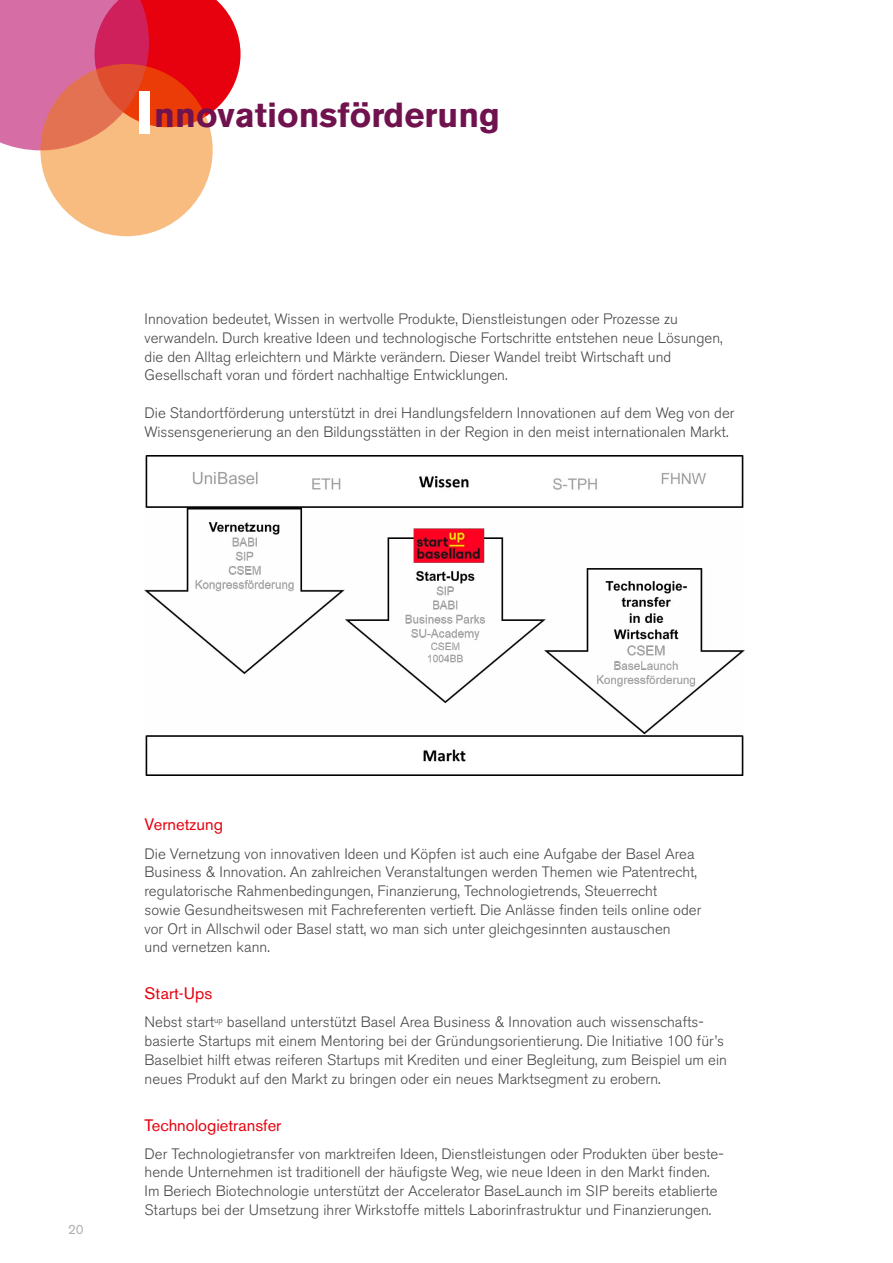
<style>
.page{position:relative;width:893px;height:1263px;background:#fff}
.page>*{position:absolute;margin:0;border:0;box-sizing:border-box;transform-origin:0 0}
.t1{font:700 34.5px "Akzidenz Grotesk BE";color:#70124e}
.t2{font:16.5px "Akzidenz Grotesk BE";color:#e7000e}
.t3{font:300 15px/18.8px "Akzidenz Grotesk BE";color:#474847}
.t4{font:13.5px "Akzidenz Grotesk BE";color:#adafaf}
.s1{font-size:60px;color:#fff}
</style>
<div class="page">
<svg style="left:0;top:0;width:241px;height:150px;background:#de4d73"></svg>
<svg style="left:40px;top:64px;width:173px;height:172px;background:#f19863"></svg>
<img style="left:145px;top:455px;width:599px;height:320px">
<h1 class="t1" style="left:136px;top:95px;width:366px"><span class="s1">I</span>nnovationsförderung</h1>
<p class="t3" style="left:145px;top:310px;width:580px">Innovation bedeutet, Wissen in wertvolle Produkte, Dienstleistungen oder Prozesse zu verwandeln. Durch kreative Ideen und technologische Fortschritte entstehen neue Lösungen, die den Alltag erleichtern und Märkte verändern. Dieser Wandel treibt Wirtschaft und Gesellschaft voran und fördert nachhaltige Entwicklungen.</p>
<p class="t3" style="left:145px;top:404px;width:591px">Die Standortförderung unterstützt in drei Handlungsfeldern Innovationen auf dem Weg von der<br>Wissensgenerierung an den Bildungsstätten in der Region in den meist internationalen Markt.</p>
<p class="t4" style="left:68px;top:1221px;width:17px">20</p>
<p class="t2" style="left:145px;top:815px;width:80px">Vernetzung</p>
<p class="t3" style="left:145px;top:844px;width:558px">Die Vernetzung von innovativen Ideen und Köpfen ist auch eine Aufgabe der Basel Area Business &amp; Innovation. An zahlreichen Veranstaltungen werden Themen wie Patentrecht, regulatorische Rahmenbedingungen, Finanzierung, Technologietrends, Steuerrecht<br>sowie Gesundheitswesen mit Fachreferenten vertieft. Die Anlässe finden teils online oder vor Ort in Allschwil oder Basel statt, wo man sich unter gleichgesinnten austauschen<br>und vernetzen kann.</p>
<p class="t2" style="left:145px;top:984px;width:69px">Start-Ups</p>
<p class="t3" style="left:145px;top:1013px;width:584px">Nebst start<sup>up</sup> baselland unterstützt Basel Area Business &amp; Innovation auch wissenschafts&shy;basierte Startups mit einem Mentoring bei der Gründungsorientierung. Die Initiative 100 für’s Baselbiet hilft etwas reiferen Startups mit Krediten und einer Begleitung, zum Beispiel um ein neues Produkt auf den Markt zu bringen oder ein neues Marktsegment zu erobern.</p>
<p class="t2" style="left:145px;top:1115px;width:138px">Technologietransfer</p>
<p class="t3" style="left:145px;top:1144px;width:581px">Der Technologietransfer von marktreifen Ideen, Dienstleistungen oder Produkten über beste&shy;hende Unternehmen ist traditionell der häufigste Weg, wie neue Ideen in den Markt finden.<br>Im Beriech Biotechnologie unterstützt der Accelerator BaseLaunch im SIP bereits etablierte Startups bei der Umsetzung ihrer Wirkstoffe mittels Laborinfrastruktur und Finanzierungen.</p>
</div>
